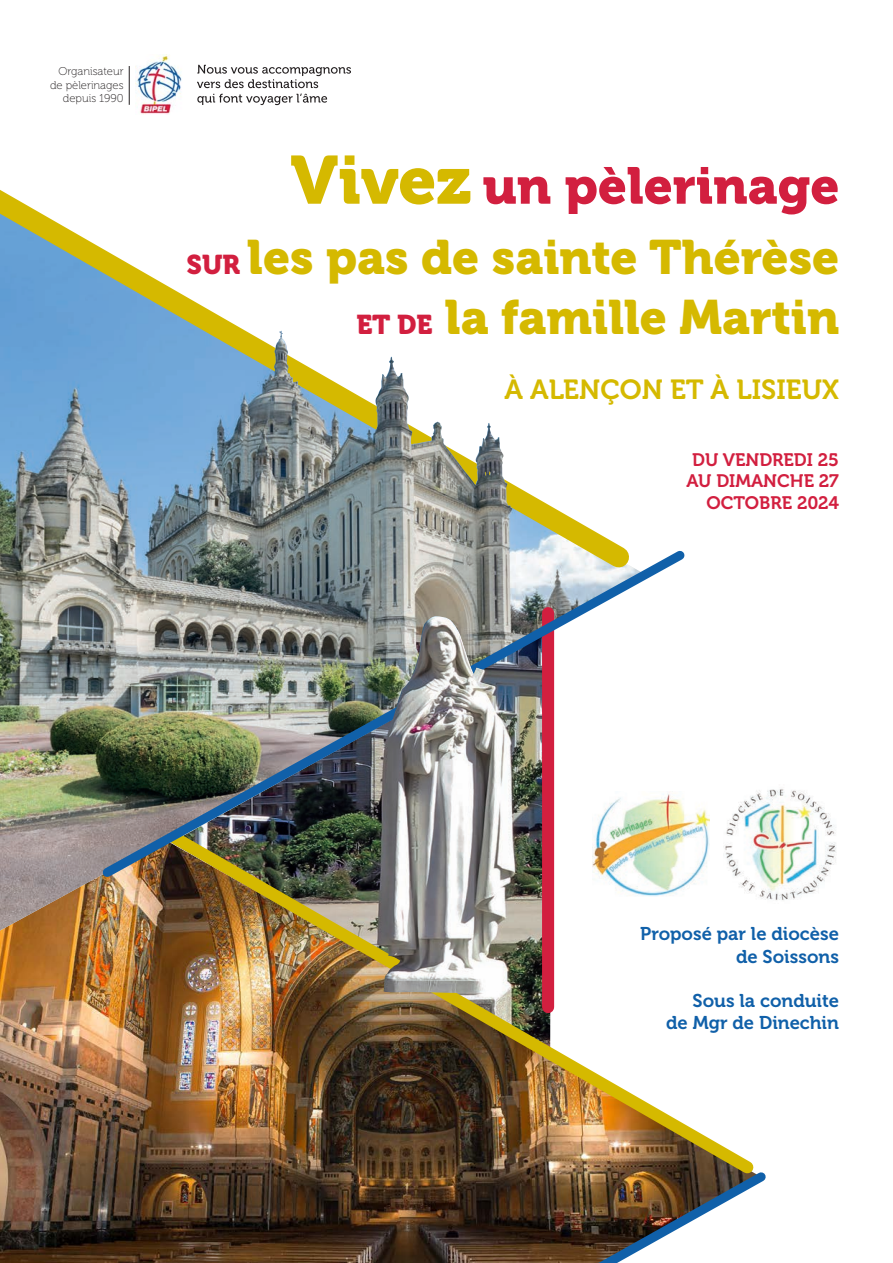
<style>
.page{position:relative;width:893px;height:1263px;background:#fff}
.page>*{position:absolute;margin:0;border:0;box-sizing:border-box;transform-origin:0 0}
.t1{font:51.3px "Museo 900";color:#d21f3f}
.t2{font:48px/60px "Museo 900";color:#d5b900;text-align:right}
.t3{font:27.6px "Museo 700";color:#d5b900}
.t4{font:18.45px/22px "Museo 700";color:#1060a9;text-align:right}
.t5{font:18px/21.6px "Museo 700";color:#d21f3f;text-align:right}
.t6{font:11.4px/13.6px "Museo 100";color:#231f20;text-align:right}
.s1{font-size:67.5px;color:#d5b900}
.s2{font-size:27px;color:#d21f3f}
</style>
<div class="page">
<img style="left:0;top:930px;width:186px;height:333px">
<img style="left:158px;top:930px;width:595px;height:254px">
<img style="left:0;top:585px;width:555px;height:345px">
<img style="left:186px;top:1164px;width:580px;height:99px">
<svg style="left:0;top:190px;width:615px;height:395px"></svg>
<div style="left:542px;top:613px;width:12px;height:394px;background:#d21f3f"></div>
<img style="left:95px;top:543px;width:590px;height:342px">
<div style="left:589px;top:784px;width:123px;height:119px;background:#fff"></div>
<img style="left:592px;top:794px;width:117px;height:102px">
<img style="left:135px;top:54px;width:47px;height:61px">
<hr style="left:129px;top:66px;width:1px;height:39px;background:#231f20">
<svg style="left:197px;top:94px;width:130px;height:11px"></svg>
<svg style="left:197px;top:65px;width:154px;height:23px"></svg>
<img style="left:217px;top:331px;width:64px;height:121px">
<img style="left:378px;top:616px;width:137px;height:377px">
<img style="left:724px;top:789px;width:112px;height:112px">
<p class="t6" style="left:50px;top:65px;width:75px">Organisateur de pèlerinages depuis 1990</p>
<p class="t1" style="left:290px;top:157px;width:550px"><span class="s1">Vivez</span> un pèlerinage</p>
<p class="t2" style="left:187px;top:227px;width:654px"><span class="s2">SUR</span> les pas de sainte Thérèse<br><span class="s2">ET DE</span> la famille Martin</p>
<p class="t3" style="left:504px;top:374px;width:336px">À ALENÇON ET À LISIEUX</p>
<p class="t5" style="left:686px;top:449px;width:154px">DU VENDREDI 25<br>AU DIMANCHE 27<br>OCTOBRE 2024</p>
<p class="t4" style="left:640px;top:923px;width:200px">Proposé par le diocèse de Soissons</p>
<p class="t4" style="left:666px;top:989px;width:174px">Sous la conduite<br>de Mgr de Dinechin</p>
</div>
